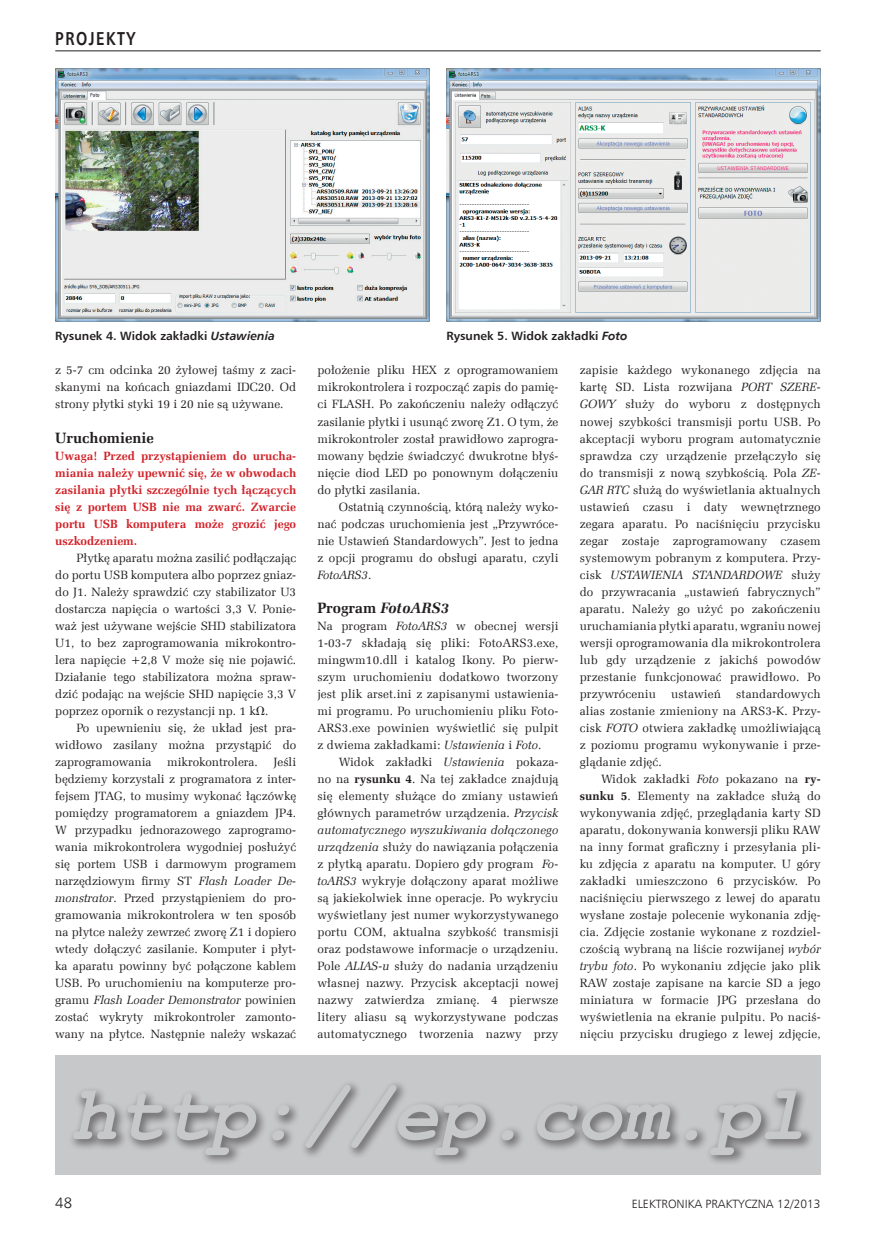
<style>
.page{position:relative;width:893px;height:1234px;background:#fff}
.page>*{position:absolute;margin:0;border:0;box-sizing:border-box;transform-origin:0 0}
._6_Listing{font:italic 700 76.5px "Courier New";color:#c7c8ca}
.t1{font:700 18.75px "Humnst 777 EU";letter-spacing:.1em;color:#231f20;scale:.8 1}
._3_Srodtytul{font:italic 700 15px "Zapf Ellipt EU";color:#231f20}
._3_Srodtytul-2{font:700 15px "Zapf Ellipt EU";color:#231f20}
.t2{font:15px "Humnst 777 Lt EU";color:#231f20}
._1_Body{font:12px/17px "Zapf Ellipt EU";color:#231f20;text-align:justify}
._1_Body-2{font:700 12px/17px "Zapf Ellipt EU";color:#d1232a;text-align:justify}
._4_Podpis{font:700 12px "Humnst 777 EU";color:#231f20}
.t3{font:12px "Humnst 777 Lt EU";color:#231f20}
.s1{font-style:italic}
.s2{font-family:"Math With Greek"}
.s3{font-style:normal}
.s4{font-weight:700}
</style>
<div class="page">
<hr style="left:55px;top:51px;width:766px;height:1px;background:#231f20">
<img style="left:55px;top:68px;width:374px;height:254px">
<img style="left:446px;top:68px;width:375px;height:254px">
<div style="left:55px;top:1054px;width:766px;height:120px;background:#c7c8ca"></div>
<div style="left:68px;top:1079px;width:747px;height:86px;background:#231f20;opacity:.5"></div>
<h2 class="t1" style="left:55px;top:27px;width:102px">PROJEKTY</h2>
<p class="_4_Podpis" style="left:55px;top:328px;width:221px">Rysunek 4. Widok zakładki <span class="s1">Ustawienia</span></p>
<p class="_4_Podpis" style="left:446px;top:328px;width:183px">Rysunek 5. Widok zakładki <span class="s1">Foto</span></p>
<p class="_1_Body" style="left:55px;top:362px;width:242px">z 5-7 cm odcinka 20 żyłowej taśmy z zaci&shy;skanymi na końcach gniazdami IDC20. Od strony płytki styki 19 i 20 nie są używane.</p>
<p class="_3_Srodtytul-2" style="left:55px;top:428px;width:100px">Uruchomienie</p>
<p class="_1_Body-2" style="left:55px;top:447px;width:242px">Uwaga! Przed przystąpieniem do urucha&shy;miania należy upewnić się, że w obwodach zasilania płytki szczególnie tych łączących się z portem USB nie ma zwarć. Zwarcie portu USB komputera może grozić jego uszkodzeniem.</p>
<p class="_1_Body" style="left:55px;top:549px;width:242px;text-indent:21px">Płytkę aparatu można zasilić podłączając do portu USB komputera albo poprzez gniaz&shy;do J1. Należy sprawdzić czy stabilizator U3 dostarcza napięcia o wartości 3,3 V. Ponie&shy;waż jest używane wejście SHD stabilizatora U1, to bez zaprogramowania mikrokontro&shy;lera napięcie +2,8 V może się nie pojawić.<br>Działanie tego stabilizatora można spraw&shy;dzić podając na wejście SHD napięcie 3,3 V poprzez opornik o rezystancji np. 1 k<span class="s2">V</span>.</p>
<p class="_1_Body" style="left:55px;top:719px;width:242px;text-indent:21px">Po upewnieniu się, że układ jest pra&shy;widłowo zasilany można przystąpić do zaprogramowania</p>
<p class="_1_Body" style="left:55px;top:753px;width:242px;text-indent:218px">Jeśli będziemy korzystali z programatora z inter&shy;fejsem JTAG, to musimy wykonać łączówkę pomiędzy programatorem a gniazdem JP4.<br>W przypadku jednorazowego zaprogramo&shy;wania mikrokontrolera wygodniej posłużyć się portem USB i darmowym programem narzędziowym firmy ST <span class="s1">Flash Loader De&shy;monstrator</span>. Przed przystąpieniem do pro&shy;gramowania mikrokontrolera w ten sposób na płytce należy zewrzeć zworę Z1 i dopiero wtedy dołączyć zasilanie. Komputer i płyt&shy;ka aparatu powinny być połączone kablem USB. Po uruchomieniu na komputerze pro&shy;gramu <span class="s1">Flash Loader Demonstrator</span> powinien zostać wykryty mikrokontroler zamonto&shy;wany na płytce. Następnie należy wskazać</p>
<p class="_1_Body" style="left:167px;top:753px;width:92px">mikrokontrolera.</p>
<p class="_1_Body" style="left:317px;top:362px;width:242px">położenie pliku HEX z oprogramowaniem mikrokontrolera i rozpocząć zapis do pamię&shy;ci FLASH. Po zakończeniu należy odłączyć zasilanie płytki i usunąć zworę Z1. O tym, że mikrokontroler został prawidłowo zaprogra&shy;mowany będzie świadczyć dwukrotne błyś&shy;nięcie diod LED po ponownym dołączeniu do płytki zasilania.</p>
<p class="_1_Body" style="left:317px;top:498px;width:242px;text-indent:21px">Ostatnią czynnością, którą należy wyko&shy;nać podczas uruchomienia jest „Przywróce&shy;nie Ustawień Standardowych”. Jest to jedna z opcji programu do obsługi aparatu, czyli <span class="s1">FotoARS3</span>.</p>
<p class="_3_Srodtytul" style="left:317px;top:598px;width:133px"><span class="s3">Program</span> FotoARS3</p>
<p class="_1_Body" style="left:317px;top:617px;width:242px">Na program <span class="s1">FotoARS3</span> w obecnej wersji 1-03-7 składają się pliki: FotoARS3.exe, mingwm10.dll i katalog Ikony. Po pierw&shy;szym uruchomieniu dodatkowo tworzony jest plik arset.ini z zapisanymi ustawienia&shy;mi programu. Po uruchomieniu pliku Foto-ARS3.exe powinien wyświetlić się pulpit z dwiema zakładkami: <span class="s1">Ustawienia</span> i <span class="s1">Foto</span>.</p>
<p class="_1_Body" style="left:317px;top:753px;width:242px;text-indent:21px">Widok zakładki <span class="s1">Ustawienia</span> pokaza&shy;no na <span class="s4">rysunku 4</span>. Na tej zakładce znajdują się elementy służące do zmiany ustawień głównych parametrów urządzenia. <span class="s1">Przycisk automatycznego wyszukiwania dołączonego urządzenia</span> służy do nawiązania połączenia z płytką aparatu. Dopiero gdy program <span class="s1">Fo&shy;toARS3</span> wykryje dołączony aparat możliwe są jakiekolwiek inne operacje. Po wykryciu wyświetlany jest numer wykorzystywanego portu COM, aktualna szybkość transmisji oraz podstawowe informacje o urządzeniu.<br>Pole <span class="s1">ALIAS-u</span> służy do nadania urządzeniu własnej nazwy. Przycisk akceptacji nowej nazwy zatwierdza zmianę. 4 pierwsze litery aliasu są wykorzystywane podczas automatycznego tworzenia nazwy przy</p>
<p class="_1_Body" style="left:580px;top:362px;width:242px">zapisie każdego wykonanego zdjęcia na kartę SD. Lista rozwijana <span class="s1">PORT SZERE-GOWY</span> służy do wyboru z dostępnych nowej szybkości transmisji portu USB. Po akceptacji wyboru program automatycznie sprawdza czy urządzenie przełączyło się do transmisji z nową szybkością. Pola <span class="s1">ZE-GAR RTC</span> służą do wyświetlania aktualnych ustawień czasu i daty wewnętrznego zegara aparatu. Po naciśnięciu przycisku zegar zostaje zaprogramowany czasem systemowym pobranym z komputera. Przy&shy;cisk <span class="s1">USTAWIENIA STANDARDOWE</span> służy do przywracania „ustawień fabrycznych” aparatu. Należy go użyć po zakończeniu uruchamiania płytki aparatu, wgraniu nowej wersji oprogramowania dla mikrokontrolera lub gdy urządzenie z jakichś powodów przestanie funkcjonować prawidłowo. Po przywróceniu</p>
<p class="_1_Body" style="left:580px;top:685px;width:242px;text-indent:156px">standardowych alias zostanie zmieniony na ARS3-K. Przy&shy;cisk <span class="s1">FOTO</span> otwiera zakładkę umożliwiającą z poziomu programu wykonywanie i prze&shy;glądanie zdjęć.</p>
<p class="_1_Body" style="left:580px;top:770px;width:242px;text-indent:21px">Widok zakładki <span class="s1">Foto</span> pokazano na <span class="s4">ry&shy;sunku 5</span>. Elementy na zakładce służą do wykonywania zdjęć, przeglądania karty SD aparatu, dokonywania konwersji pliku RAW na inny format graficzny i przesyłania pli&shy;ku zdjęcia z aparatu na komputer. U góry zakładki umieszczono 6 przycisków. Po naciśnięciu pierwszego z lewej do aparatu wysłane zostaje polecenie wykonania zdję&shy;cia. Zdjęcie zostanie wykonane z rozdziel&shy;czością wybraną na liście rozwijanej <span class="s1">wybór trybu foto</span>. Po wykonaniu zdjęcie jako plik RAW zostaje zapisane na karcie SD a jego miniatura w formacie JPG przesłana do wyświetlenia na ekranie pulpitu. Po naciś&shy;nięciu przycisku drugiego z lewej zdjęcie,</p>
<p class="_1_Body" style="left:671px;top:685px;width:51px">ustawień</p>
<p class="_6_Listing" style="left:71px;top:1061px;width:736px">http://ep.com.pl</p>
<p class="t2" style="left:55px;top:1193px;width:18px">48</p>
<p class="t3" style="left:632px;top:1196px;width:191px">ELEKTRONIKA PRAKTYCZNA 12/2013</p>
</div>
